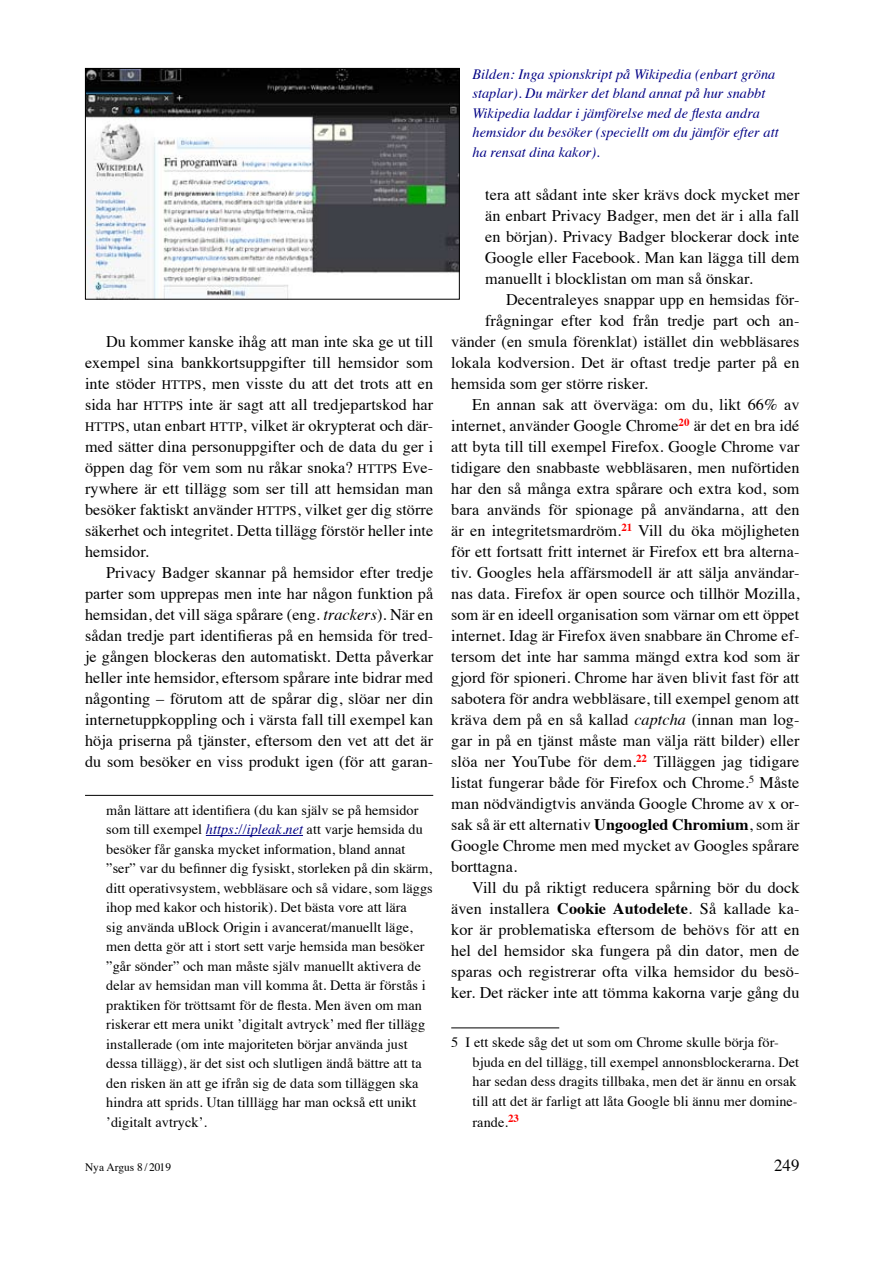
<style>
.page{position:relative;width:893px;height:1263px;background:#fff}
.page>*{position:absolute;margin:0;border:0;box-sizing:border-box;transform-origin:0 0}
.t1{font:16.8px "Times";color:#000}
.t2{font:16.2px/21px "Times";letter-spacing:.005em;color:#000;text-align:justify}
.t3{font:14.25px/19.5px "Times";letter-spacing:.005em;color:#000}
.t4{font:italic 14.25px/19.5px "Times";letter-spacing:.005em;color:#000084}
.t5{font:11.4px "Times";color:#000}
.s1{font-family:"Times Roman SC800";font-size:12.9px}
.s2{font-family:"Times Roman SC800"}
.s3{font-style:italic}
.s4{font-style:italic;color:#000084}
.s5{font-weight:700}
</style>
<div class="page">
<hr style="left:85px;top:795px;width:348px;height:1px;background:#000">
<hr style="left:206px;top:835px;width:97px;height:1px;background:#000084">
<hr style="left:451px;top:1027px;width:108px;height:1px;background:#000">
<img style="left:87px;top:70px;width:371px;height:228px">
<div style="left:85px;top:68px;width:375px;height:232px;border:1px solid #000"></div>
<p class="t2" style="left:85px;top:330px;width:350px;text-indent:21px">Du kommer kanske ihåg att man inte ska ge ut till exempel sina bankkortsuppgifter till hemsidor som inte stöder <span class="s1">HTTPS</span>, men visste du att det trots att en sida har <span class="s1">HTTPS</span> inte är sagt att all tredjepartskod har <span class="s1">HTTPS</span><span class="s2">,</span> utan enbart <span class="s1">HTTP</span>, vilket är okrypterat och där&shy;med sätter dina personuppgifter och de data du ger i öppen dag för vem som nu råkar snoka? <span class="s1">HTTPS</span> Eve&shy;rywhere är ett tillägg som ser till att hemsidan man besöker faktiskt använder <span class="s1">HTTPS</span>, vilket ger dig större säkerhet och integritet. Detta tillägg förstör heller inte hemsidor.</p>
<p class="t2" style="left:85px;top:561px;width:350px;text-indent:21px">Privacy Badger skannar på hemsidor efter tredje parter som upprepas men inte har någon funktion på hemsidan, det vill säga spårare (eng. <span class="s3">trackers</span>). När en sådan tredje part identifieras på en hemsida för tred&shy;je gången blockeras den automatiskt. Detta påverkar heller inte hemsidor, eftersom spårare inte bidrar med någonting – förutom att de spårar dig, slöar ner din internetuppkoppling och i värsta fall till exempel kan höja priserna på tjänster, eftersom den vet att det är du som besöker en viss produkt igen (för att garan-</p>
<p class="t3" style="left:106px;top:799px;width:328px">mån lättare att identifiera (du kan själv se på hemsidor som till exempel <span class="s4">https://ipleak.net</span> att varje hemsida du besöker får ganska mycket information, bland annat ”ser” var du befinner dig fysiskt, storleken på din skärm, ditt operativsystem, webbläsare och så vidare, som läggs ihop med kakor och historik). Det bästa vore att lära<br>sig använda uBlock Origin i avancerat/manuellt läge, men detta gör att i stort sett varje hemsida man besöker ”går sönder” och man måste själv manuellt aktivera de delar av hemsidan man vill komma åt. Detta är förstås i praktiken för tröttsamt för de flesta. Men även om man riskerar ett mera unikt ’digitalt avtryck’ med fler tillägg installerade (om inte majoriteten börjar använda just dessa tillägg), är det sist och slutligen ändå bättre att ta den risken än att ge ifrån sig de data som tilläggen ska hindra att sprids. Utan tilllägg har man också ett unikt ’digitalt avtryck’.</p>
<p class="t4" style="left:472px;top:63px;width:308px">Bilden: Inga spionskript på Wikipedia (enbart gröna staplar). Du märker det bland annat på hur snabbt Wikipedia laddar i jämförelse med de flesta andra hemsidor du besöker (speciellt om du jämför efter att ha rensat dina kakor).</p>
<p class="t2" style="left:485px;top:183px;width:316px">tera att sådant inte sker krävs dock mycket mer än enbart Privacy Badger, men det är i alla fall en början). Privacy Badger blockerar dock inte Google eller Facebook. Man kan lägga till dem manuellt i blocklistan om man så önskar.</p>
<p class="t2" style="left:506px;top:288px;width:295px">Decentraleyes snappar upp en hemsidas för-</p>
<p class="t2" style="left:485px;top:309px;width:316px">frågningar efter kod från tredje part och an-</p>
<p class="t2" style="left:451px;top:330px;width:350px">vänder (en smula förenklat) istället din webbläsares</p>
<p class="t2" style="left:451px;top:351px;width:350px">lokala kodversion. Det är oftast tredje parter på en</p>
<p class="t2" style="left:451px;top:372px;width:198px">hemsida som ger större risker.</p>
<p class="t2" style="left:472px;top:393px;width:329px">En annan sak att överväga: om du, likt 66% av</p>
<p class="t2" style="left:451px;top:414px;width:350px">internet, använder Google Chrome<sup>20</sup> är det en bra idé</p>
<p class="t2" style="left:451px;top:435px;width:350px">att byta till till exempel Firefox. Google Chrome var</p>
<p class="t2" style="left:451px;top:456px;width:350px">tidigare den snabbaste webbläsaren, men nuförtiden</p>
<p class="t2" style="left:451px;top:477px;width:350px">har den så många extra spårare och extra kod, som</p>
<p class="t2" style="left:451px;top:498px;width:350px">bara används för spionage på användarna, att den</p>
<p class="t2" style="left:451px;top:519px;width:350px">är en integritetsmardröm.<sup>21</sup> Vill du öka möjligheten</p>
<p class="t2" style="left:451px;top:540px;width:350px">för ett fortsatt fritt internet är Firefox ett bra alterna-</p>
<p class="t2" style="left:451px;top:561px;width:350px">tiv. Googles hela affärsmodell är att sälja användar-</p>
<p class="t2" style="left:451px;top:582px;width:350px">nas data. Firefox är open source och tillhör Mozilla,</p>
<p class="t2" style="left:451px;top:603px;width:350px">som är en ideell organisation som värnar om ett öppet</p>
<p class="t2" style="left:451px;top:624px;width:350px">internet. Idag är Firefox även snabbare än Chrome ef-</p>
<p class="t2" style="left:451px;top:645px;width:350px">tersom det inte har samma mängd extra kod som är</p>
<p class="t2" style="left:451px;top:666px;width:350px">gjord för spioneri. Chrome har även blivit fast för att</p>
<p class="t2" style="left:451px;top:687px;width:350px">sabotera för andra webbläsare, till exempel genom att</p>
<p class="t2" style="left:451px;top:708px;width:350px">kräva dem på en så kallad <span class="s3">captcha</span> (innan man log-</p>
<p class="t2" style="left:451px;top:729px;width:350px">gar in på en tjänst måste man välja rätt bilder) eller</p>
<p class="t2" style="left:451px;top:750px;width:350px">slöa ner YouTube för dem.<sup>22</sup> Tilläggen jag tidigare</p>
<p class="t2" style="left:451px;top:771px;width:350px">listat fungerar både för Firefox och Chrome.<sup>5</sup> Måste</p>
<p class="t2" style="left:451px;top:792px;width:350px">man nödvändigtvis använda Google Chrome av x or-</p>
<p class="t2" style="left:451px;top:813px;width:350px">sak så är ett alternativ <span class="s5">Ungoogled Chromium</span>, som är</p>
<p class="t2" style="left:451px;top:834px;width:350px">Google Chrome men med mycket av Googles spårare</p>
<p class="t2" style="left:451px;top:855px;width:67px">borttagna.</p>
<p class="t2" style="left:472px;top:876px;width:329px">Vill du på riktigt reducera spårning bör du dock</p>
<p class="t2" style="left:451px;top:897px;width:350px">även installera <span class="s5">Cookie Autodelete</span>. Så kallade ka-</p>
<p class="t2" style="left:451px;top:918px;width:350px">kor är problematiska eftersom de behövs för att en</p>
<p class="t2" style="left:451px;top:939px;width:350px">hel del hemsidor ska fungera på din dator, men de</p>
<p class="t2" style="left:451px;top:960px;width:350px">sparas och registrerar ofta vilka hemsidor du besö-</p>
<p class="t2" style="left:451px;top:981px;width:350px">ker. Det räcker inte att tömma kakorna varje gång du</p>
<p class="t3" style="left:472px;top:1032px;width:328px;text-indent:-21px">5 I ett skede såg det ut som om Chrome skulle börja för&shy;bjuda en del tillägg, till exempel annonsblockerarna. Det har sedan dess dragits tillbaka, men det är ännu en orsak till att det är farligt att låta Google bli ännu mer domine-</p>
<p class="t3" style="left:472px;top:1111px;width:48px">rande.<sup>23</sup></p>
<p class="t5" style="left:85px;top:1156px;width:88px">Nya Argus 8 / 2019</p>
<p class="t1" style="left:774px;top:1149px;width:27px">249</p>
</div>
